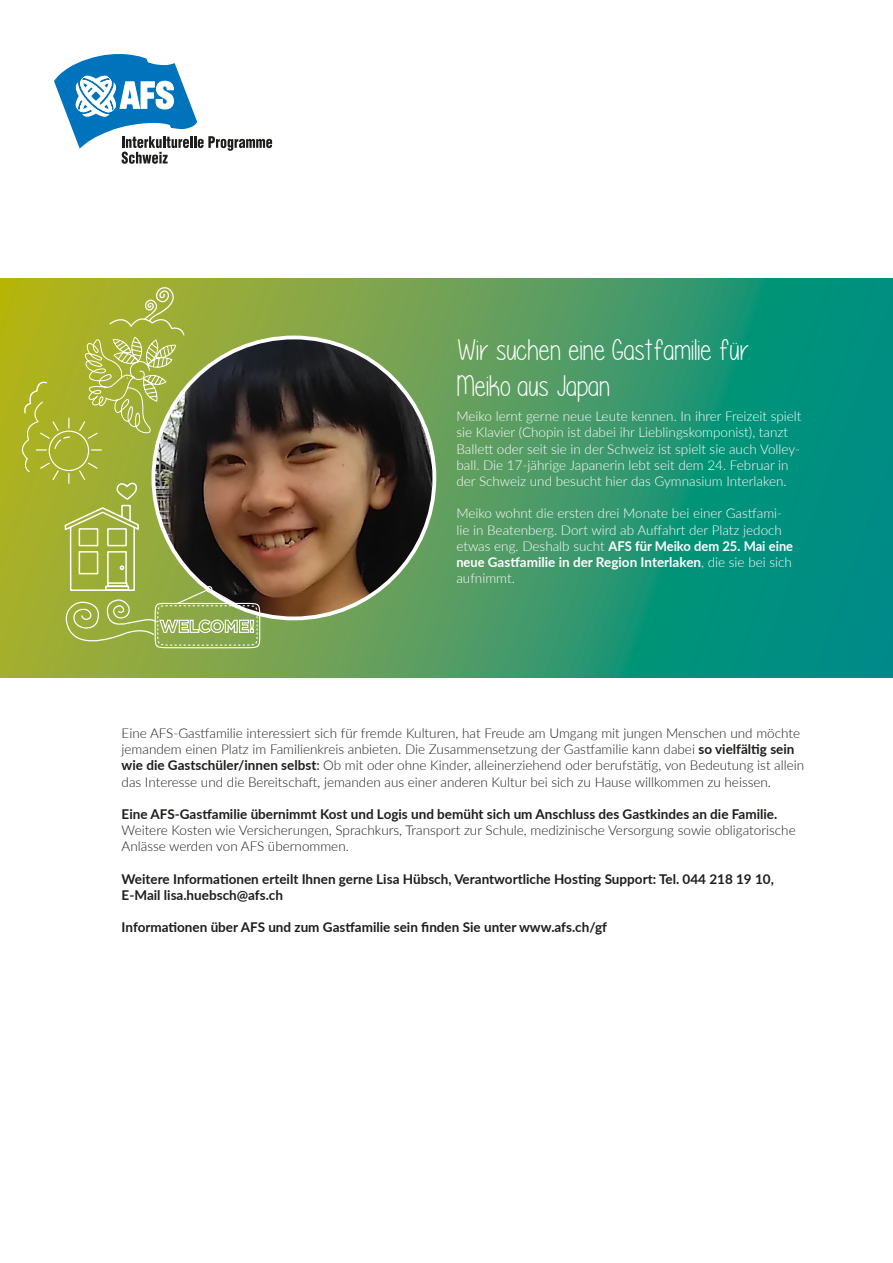
<style>
.page{position:relative;width:893px;height:1263px;background:#fff}
.page>*{position:absolute;margin:0;border:0;box-sizing:border-box;transform-origin:0 0}
.t1{font:30px "Please write me a song";color:#fff}
.t2{font:300 13.5px/16.2px "Lato";color:#1d1d1b}
.t3{font:300 13.5px/16.2px "Lato";color:#fff}
.t4{font:700 13.5px/16.2px "Lato";color:#1d1d1b}
.s1{font-weight:700}
.s2{font-weight:400}
</style>
<div class="page">
<svg style="left:0;top:279px;width:893px;height:398px;background:#39996b"></svg>
<svg style="left:54px;top:54px;width:218px;height:110px"></svg>
<img style="left:153px;top:337px;width:281px;height:281px;border-radius:140px">
<svg style="left:16px;top:285px;width:245px;height:366px;background:#90963e"></svg>
<p class="t1" style="left:456px;top:334px;width:295px">Wir suchen eine Gastfamilie für</p>
<p class="t1" style="left:456px;top:370px;width:156px">Meiko aus Japan</p>
<p class="t3" style="left:456px;top:408px;width:347px">Meiko lernt gerne neue Leute kennen. In ihrer Freizeit spielt sie Klavier (Chopin ist dabei ihr Lieblingskomponist), tanzt Ballett oder seit sie in der Schweiz ist spielt sie auch Volley&shy;ball. Die 17-jährige Japanerin lebt seit dem 24. Februar in der Schweiz und besucht hier das Gymnasium Interlaken.</p>
<p class="t3" style="left:456px;top:505px;width:338px">Meiko wohnt die ersten drei Monate bei einer Gastfami&shy;lie in Beatenberg. Dort wird ab Auffahrt der Platz jedoch etwas eng. Deshalb sucht <span class="s1">AFS für Meiko dem 25. Mai eine neue Gastfamilie in der Region Interlaken</span>, die sie bei sich aufnimmt.</p>
<p class="t2" style="left:122px;top:725px;width:684px">Eine AFS-Gastfamilie interessiert sich für fremde Kulturen, hat Freude am Umgang mit jungen Menschen und möchte jemandem einen Platz im Familienkreis anbieten. Die Zusammensetzung der Gastfamilie kann dabei <span class="s1">so vielfältig sein wie die Gastschüler/innen selbst</span><span class="s2">:</span> Ob mit oder ohne Kinder, alleinerziehend oder berufstätig, von Bedeutung ist allein das Interesse und die Bereitschaft, jemanden aus einer anderen Kultur bei sich zu Hause willkommen zu heissen.</p>
<p class="t2" style="left:122px;top:806px;width:676px"><span class="s1">Eine AFS-Gastfamilie übernimmt Kost und Logis und bemüht sich um Anschluss des Gastkindes an die Familie.<br></span>Weitere Kosten wie Versicherungen, Sprachkurs, Transport zur Schule, medizinische Versorgung sowie obligatorische<br>Anlässe werden von AFS übernommen.</p>
<p class="t4" style="left:122px;top:870px;width:654px">Weitere Informationen erteilt Ihnen gerne Lisa Hübsch, Verantwortliche Hosting Support: Tel. 044 218 19 10,<br>E-Mail lisa.huebsch@afs.ch</p>
<p class="t4" style="left:122px;top:919px;width:487px">Informationen über AFS und zum Gastfamilie sein finden Sie unter www.afs.ch/gf</p>
</div>
